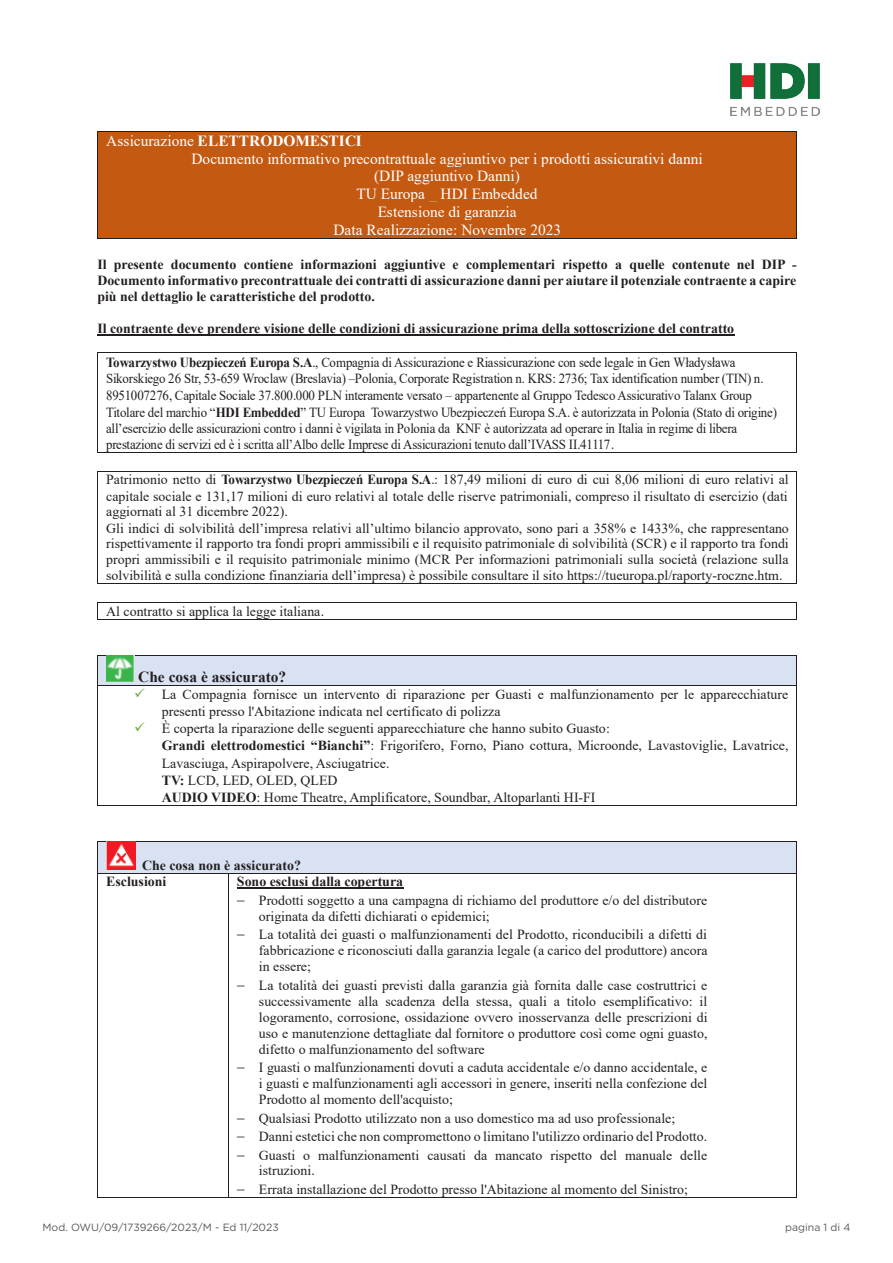
<style>
.page{position:relative;width:893px;height:1263px;background:#fff}
.page>*{position:absolute;margin:0;border:0;box-sizing:border-box;transform-origin:0 0}
.t1{font:15.45px "Times New Roman";color:#fff}
.t2{font:700 15.45px "Times New Roman";color:#fff}
.t3{font:700 15.45px "Times New Roman";color:#231f20}
.t4{font:13.95px/16px "Times New Roman";color:#231f20}
.t5{font:13.95px/16.4px "Times New Roman";letter-spacing:-.02em;color:#231f20;scale:.93 1}
.t6{font:700 13.95px/16px "Times New Roman";color:#231f20;text-align:justify}
.t7{font:10.5px "Gotham";color:#57585a}
.s1{font-weight:400}
.s2{font-weight:700}
.s3{color:#70ad47}
</style>
<div class="page">
<div style="left:98px;top:132px;width:698px;height:106px;background:#c45911"></div>
<hr style="left:98px;top:131px;width:698px;height:1px;background:#231f20">
<hr style="left:97px;top:132px;width:1px;height:106px;background:#231f20">
<hr style="left:98px;top:238px;width:698px;height:1px;background:#231f20">
<hr style="left:796px;top:132px;width:1px;height:106px;background:#231f20">
<hr style="left:97px;top:335px;width:637px;height:1px;background:#231f20">
<hr style="left:98px;top:353px;width:698px;height:1px;background:#231f20">
<hr style="left:97px;top:353px;width:1px;height:99px;background:#231f20">
<hr style="left:98px;top:452px;width:698px;height:1px;background:#231f20">
<hr style="left:796px;top:353px;width:1px;height:99px;background:#231f20">
<hr style="left:98px;top:471px;width:698px;height:1px;background:#231f20">
<hr style="left:97px;top:472px;width:1px;height:111px;background:#231f20">
<hr style="left:98px;top:583px;width:698px;height:1px;background:#231f20">
<hr style="left:796px;top:472px;width:1px;height:111px;background:#231f20">
<hr style="left:98px;top:602px;width:698px;height:1px;background:#231f20">
<svg style="left:97px;top:602px;width:1px;height:18px"></svg>
<hr style="left:98px;top:619px;width:698px;height:1px;background:#231f20">
<svg style="left:796px;top:602px;width:1px;height:18px"></svg>
<div style="left:98px;top:656px;width:698px;height:29px;background:#d9e2f3"></div>
<hr style="left:98px;top:655px;width:698px;height:1px;background:#231f20">
<svg style="left:97px;top:655px;width:1px;height:31px"></svg>
<hr style="left:98px;top:685px;width:698px;height:1px;background:#231f20">
<svg style="left:796px;top:655px;width:1px;height:31px"></svg>
<hr style="left:97px;top:686px;width:1px;height:119px;background:#231f20">
<hr style="left:98px;top:805px;width:698px;height:1px;background:#231f20">
<hr style="left:796px;top:686px;width:1px;height:119px;background:#231f20">
<div style="left:98px;top:842px;width:698px;height:31px;background:#d9e2f3"></div>
<hr style="left:98px;top:841px;width:698px;height:1px;background:#231f20">
<hr style="left:97px;top:842px;width:1px;height:31px;background:#231f20">
<hr style="left:796px;top:842px;width:1px;height:31px;background:#231f20">
<hr style="left:237px;top:888px;width:166px;height:1px;background:#231f20">
<hr style="left:98px;top:873px;width:130px;height:1px;background:#231f20">
<hr style="left:229px;top:873px;width:567px;height:1px;background:#231f20">
<hr style="left:97px;top:873px;width:1px;height:324px;background:#231f20">
<hr style="left:98px;top:1197px;width:130px;height:1px;background:#231f20">
<hr style="left:228px;top:873px;width:1px;height:324px;background:#231f20">
<hr style="left:229px;top:1197px;width:567px;height:1px;background:#231f20">
<hr style="left:796px;top:873px;width:1px;height:324px;background:#231f20">
<img style="left:106px;top:656px;width:29px;height:25px">
<img style="left:106px;top:842px;width:30px;height:27px">
<img style="left:730px;top:64px;width:89px;height:52px">
<p class="t2" style="left:106px;top:130px;width:257px"><span class="s1">Assicurazione</span> ELETTRODOMESTICI</p>
<p class="t1" style="left:191px;top:148px;width:513px">Documento informativo precontrattuale aggiuntivo per i prodotti assicurativi danni</p>
<p class="t1" style="left:374px;top:165px;width:147px">(DIP aggiuntivo Danni)</p>
<p class="t1" style="left:356px;top:183px;width:183px">TU Europa _ HDI Embedded</p>
<p class="t1" style="left:378px;top:201px;width:140px">Estensione di garanzia</p>
<p class="t1" style="left:333px;top:218px;width:229px">Data Realizzazione: Novembre 2023</p>
<p class="t6" style="left:97px;top:256px;width:701px">Il presente documento contiene informazioni aggiuntive e complementari rispetto a quelle contenute nel DIP - Documento informativo precontrattuale dei contratti di assicurazione danni per aiutare il potenziale contraente a capire più nel dettaglio le caratteristiche del prodotto.</p>
<p class="t6" style="left:97px;top:320px;width:638px">Il contraente deve prendere visione delle condizioni di assicurazione prima della sottoscrizione del contratto</p>
<p class="t5" style="left:106px;top:354px;width:723px"><span class="s2">Towarzystwo Ubezpieczeń Europa S.A</span>., Compagnia di Assicurazione e Riassicurazione con sede legale in Gen Władysława Sikorskiego 26 Str, 53-659 Wroclaw (Breslavia) –Polonia, Corporate Registration n. KRS: 2736; Tax identification number (TIN) n.<br>8951007276, Capitale Sociale 37.800.000 PLN interamente versato – appartenente al Gruppo Tedesco Assicurativo Talanx Group Titolare del marchio “<span class="s2">HDI Embedded</span>” TU Europa Towarzystwo Ubezpieczeń Europa S.A. è autorizzata in Polonia (Stato di origine) all’esercizio delle assicurazioni contro i danni è vigilata in Polonia da KNF è autorizzata ad operare in Italia in regime di libera prestazione di servizi ed è i scritta all’Albo delle Imprese di Assicurazioni tenuto dall’IVASS II.41117.</p>
<p class="t4" style="left:106px;top:471px;width:684px">Patrimonio netto di <span class="s2">Towarzystwo Ubezpieczeń Europa S.A</span>.: 187,49 milioni di euro di cui 8,06 milioni di euro relativi al capitale sociale e 131,17 milioni di euro relativi al totale delle riserve patrimoniali, compreso il risultato di esercizio (dati aggiornati al 31 dicembre 2022).<br>Gli indici di solvibilità dell’impresa relativi all’ultimo bilancio approvato, sono pari a 358% e 1433%, che rappresentano rispettivamente il rapporto tra fondi propri ammissibili e il requisito patrimoniale di solvibilità (SCR) e il rapporto tra fondi propri ammissibili e il requisito patrimoniale minimo (MCR Per informazioni patrimoniali sulla società (relazione sulla solvibilità e sulla condizione finanziaria dell’impresa) è possibile consultare il sito https://tueuropa.pl/raporty-roczne.htm.</p>
<p class="t4" style="left:106px;top:602px;width:219px">Al contratto si applica la legge italiana.</p>
<p class="t3" style="left:138px;top:665px;width:150px">Che cosa è assicurato?</p>
<p class="t4" style="left:162px;top:685px;width:628px;line-height:17.4px;text-indent:-28px"><span class="s3">✓</span> La Compagnia fornisce un intervento di riparazione per Guasti e malfunzionamento per le apparecchiature presenti presso l'Abitazione indicata nel certificato di polizza</p>
<p class="t4" style="left:162px;top:719px;width:628px;line-height:17.1px;text-indent:-28px"><span class="s3">✓</span> È coperta la riparazione delle seguenti apparecchiature che hanno subito Guasto:<br><span class="s2">Grandi elettrodomestici “Bianchi”</span>: Frigorifero, Forno, Piano cottura, Microonde, Lavastoviglie, Lavatrice, Lavasciuga, Aspirapolvere, Asciugatrice.<br><span class="s2">TV:</span> LCD, LED, OLED, QLED<br><span class="s2">AUDIO VIDEO</span>: Home Theatre, Amplificatore, Soundbar, Altoparlanti HI-FI</p>
<p class="t6" style="left:106px;top:856px;width:196px;line-height:16.6px;text-indent:36px">Che cosa non è assicurato?<br>Esclusioni</p>
<p class="t4" style="left:237px;top:872px;width:472px;line-height:18.9px"><span class="s2">Sono esclusi dalla copertura<br></span>− Prodotti soggetto a una campagna di richiamo del produttore e/o del distributore</p>
<p class="t4" style="left:237px;top:906px;width:472px;line-height:18.5px;text-indent:22px">originata da difetti dichiarati o epidemici;<br>− La totalità dei guasti o malfunzionamenti del Prodotto, riconducibili a difetti di</p>
<p class="t4" style="left:259px;top:942px;width:450px">fabbricazione e riconosciuti dalla garanzia legale (a carico del produttore) ancora in essere;</p>
<p class="t4" style="left:259px;top:977px;width:450px;text-align:justify;text-indent:-22px">− La totalità dei guasti previsti dalla garanzia già fornita dalle case costruttrici e successivamente alla scadenza della stessa, quali a titolo esemplificativo: il logoramento, corrosione, ossidazione ovvero inosservanza delle prescrizioni di uso e manutenzione dettagliate dal fornitore o produttore così come ogni guasto, difetto o malfunzionamento del software</p>
<p class="t4" style="left:259px;top:1059px;width:450px;text-align:justify;text-indent:-22px">− I guasti o malfunzionamenti dovuti a caduta accidentale e/o danno accidentale, e i guasti e malfunzionamenti agli accessori in genere, inseriti nella confezione del Prodotto al momento dell'acquisto;</p>
<p class="t4" style="left:237px;top:1108px;width:472px;line-height:18.5px">− Qualsiasi Prodotto utilizzato non a uso domestico ma ad uso professionale;<br>− Danni estetici che non compromettono o limitano l'utilizzo ordinario del Prodotto. − Guasti o malfunzionamenti causati da mancato rispetto del manuale delle</p>
<p class="t4" style="left:237px;top:1161px;width:452px;line-height:18.9px;text-indent:22px">istruzioni.<br>− Errata installazione del Prodotto presso l'Abitazione al momento del Sinistro;</p>
<p class="t7" style="left:43px;top:1221px;width:238px">Mod. OWU/09/1739266/2023/M - Ed 11/2023</p>
<p class="t7" style="left:785px;top:1221px;width:67px">pagina 1 di 4</p>
</div>
